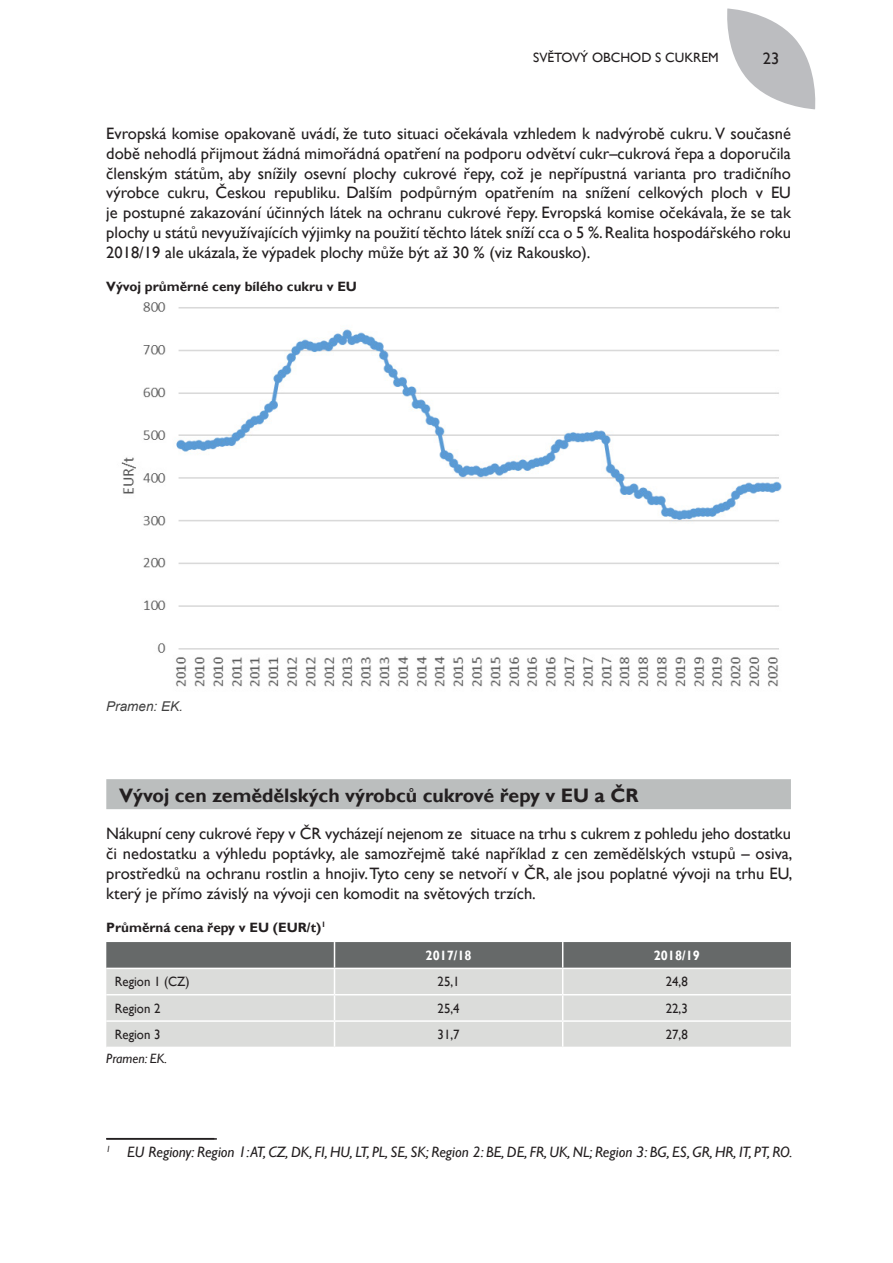
<style>
.page{position:relative;width:893px;height:1263px;background:#fff}
.page>*{position:absolute;margin:0;border:0;box-sizing:border-box;transform-origin:0 0}
.Nadpis_2{font:700 19.5px "Gill Sans";color:#231f20}
.Zakladni_MZe{font:16.5px/19.8px "Gill Sans";color:#231f20;text-align:justify}
.Poznámka_pod_čarou{font:italic 15px "Gill Sans";color:#231f20}
.Nadpis_tabulka{font:700 13.5px "Gill Sans";color:#231f20}
.Tabulka{font:13.5px "Gill Sans";color:#231f20;scale:.95 1}
.Tabulka-2{font:13.5px "Gill Sans";color:#231f20}
.Tabulka_Zahlavi{font:700 13.5px "Gill Sans";color:#fff;scale:.95 1}
.pramen{font:italic 13.5px "Arial";color:#404040}
.pramen-2{font:italic 13.5px "Gill Sans";color:#231f20}
</style>
<div class="page">
<svg style="left:727px;top:9px;width:89px;height:100px"></svg>
<div style="left:106px;top:779px;width:685px;height:30px;background:#bbbebe"></div>
<img style="left:121px;top:302px;width:661px;height:385px">
<svg style="left:106px;top:942px;width:685px;height:105px;background:#c0c1c0"></svg>
<hr style="left:106px;top:1138px;width:111px;height:2px;background:#231f20">
<p class="Tabulka-2" style="left:533px;top:49px;width:187px">SVĚTOVÝ OBCHOD S CUKREM</p>
<p class="Zakladni_MZe" style="left:763px;top:49px;width:18px">23</p>
<p class="Zakladni_MZe" style="left:106px;top:124px;width:686px">Evropská komise opakovaně uvádí, že tuto situaci očekávala vzhledem k nadvýrobě cukru. V současné době nehodlá přijmout žádná mimořádná opatření na podporu odvětví cukr–cukrová řepa a doporučila členským státům, aby snížily osevní plochy cukrové řepy, což je nepřípustná varianta pro tradičního výrobce cukru, Českou republiku. Dalším podpůrným opatřením na snížení celkových ploch v EU je postupné zakazování účinných látek na ochranu cukrové řepy. Evropská komise očekávala, že se tak plochy u států nevyužívajících výjimky na použití těchto látek sníží cca o 5 %. Realita hospodářského roku 2018/19 ale ukázala, že výpadek plochy může být až 30 % (viz Rakousko).</p>
<p class="Nadpis_tabulka" style="left:106px;top:278px;width:252px">Vývoj průměrné ceny bílého cukru v EU</p>
<p class="pramen" style="left:106px;top:697px;width:78px">Pramen: EK.</p>
<p class="Nadpis_2" style="left:119px;top:784px;width:521px">Vývoj cen zemědělských výrobců cukrové řepy v EU a ČR</p>
<p class="Zakladni_MZe" style="left:106px;top:824px;width:688px">Nákupní ceny cukrové řepy v ČR vycházejí nejenom ze situace na trhu s cukrem z pohledu jeho dostatku či nedostatku a výhledu poptávky, ale samozřejmě také například z cen zemědělských vstupů – osiva, prostředků na ochranu rostlin a hnojiv. Tyto ceny se netvoří v ČR, ale jsou poplatné vývoji na trhu EU, který je přímo závislý na vývoji cen komodit na světových trzích.</p>
<p class="Nadpis_tabulka" style="left:106px;top:919px;width:221px">Průměrná cena řepy v EU (EUR/t)<sup>1</sup></p>
<p class="Tabulka_Zahlavi" style="left:426px;top:947px;width:50px">2017/18</p>
<p class="Tabulka_Zahlavi" style="left:654px;top:947px;width:50px">2018/19</p>
<p class="Tabulka" style="left:115px;top:974px;width:80px">Region 1 (CZ)</p>
<p class="Tabulka" style="left:438px;top:974px;width:25px">25,1</p>
<p class="Tabulka" style="left:666px;top:974px;width:25px">24,8</p>
<p class="Tabulka" style="left:115px;top:1000px;width:50px">Region 2</p>
<p class="Tabulka" style="left:438px;top:1000px;width:25px">25,4</p>
<p class="Tabulka" style="left:666px;top:1000px;width:25px">22,3</p>
<p class="Tabulka" style="left:115px;top:1026px;width:50px">Region 3</p>
<p class="Tabulka" style="left:438px;top:1026px;width:25px">31,7</p>
<p class="Tabulka" style="left:666px;top:1026px;width:25px">27,8</p>
<p class="pramen-2" style="left:106px;top:1050px;width:62px">Pramen: EK.</p>
<p class="Poznámka_pod_čarou" style="left:106px;top:1143px;width:688px"><sup>1</sup> EU Regiony: Region 1: AT, CZ, DK, FI, HU, LT, PL, SE, SK; Region 2: BE, DE, FR, UK, NL; Region 3: BG, ES, GR, HR, IT, PT, RO.</p>
</div>
